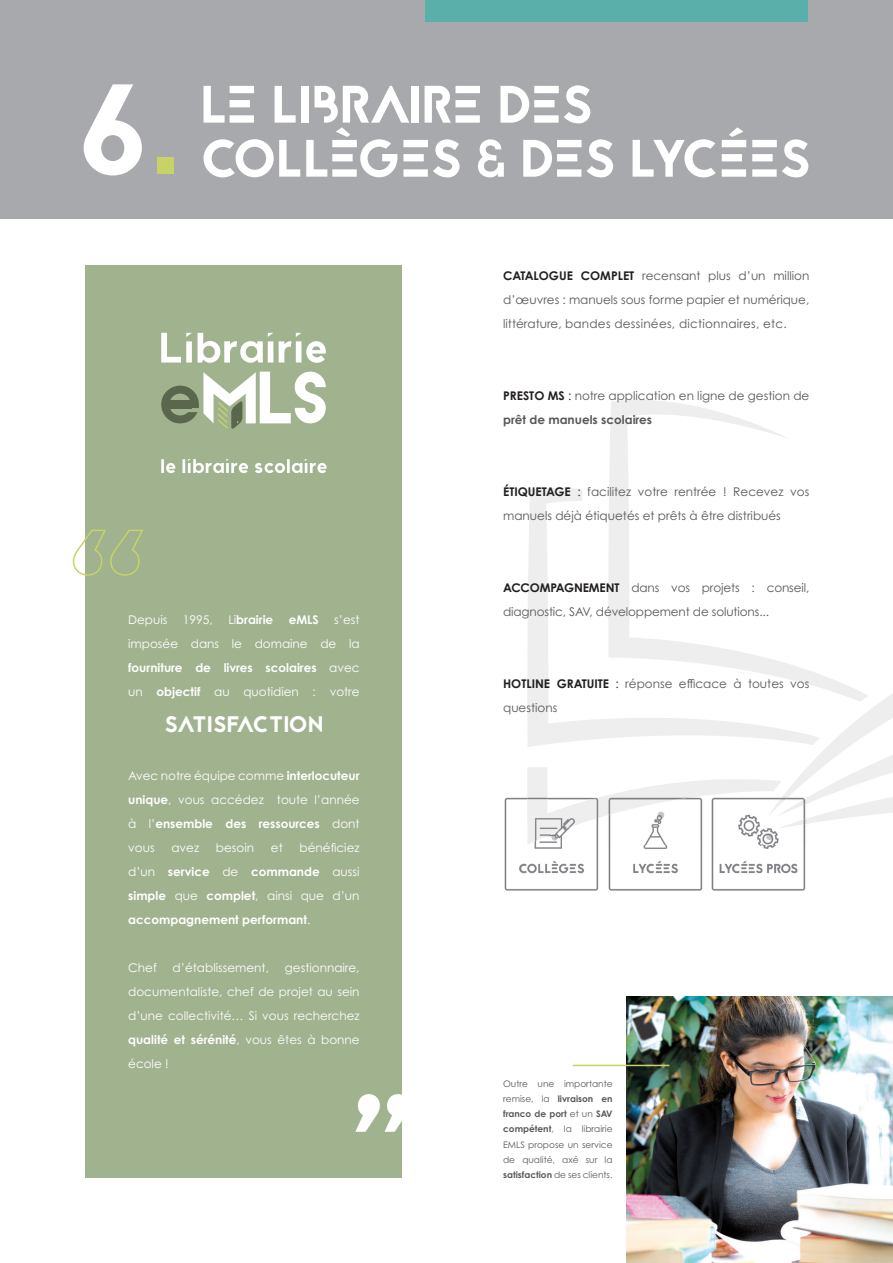
<style>
.page{position:relative;width:893px;height:1263px;background:#fff}
.page>*{position:absolute;margin:0;border:0;box-sizing:border-box;transform-origin:0 0}
.t1{font:127.5px "Jaapokkisubtract";color:#fff}
.t2{font:52.5px "Jaapokkisubtract";letter-spacing:-.015em;color:#fff}
.t3{font:22.5px "Jaapokkisubtract";letter-spacing:.01em;color:#fff}
.t4{font:12px/24px "Century Gothic Pro";color:#57585a}
.t5{font:12px/24px "Century Gothic Pro";color:#fff;text-align:justify}
.t6{font:700 12px/24px "Century Gothic Pro";color:#fff;text-align:justify}
.t7{font:9px/15px "Century Gothic Pro";color:#57585a;text-align:justify}
.s1{color:#c7d367}
.s2{font-weight:700;color:#231f20}
.s3{color:#231f20}
.s4{font-weight:700}
.s5{font-weight:400}
</style>
<div class="page">
<svg style="left:527px;top:488px;width:55px;height:204px"></svg>
<svg style="left:608px;top:400px;width:252px;height:292px"></svg>
<svg style="left:527px;top:692px;width:366px;height:131px"></svg>
<div style="left:86px;top:266px;width:316px;height:912px;background:#a0b28e"></div>
<img style="left:626px;top:997px;width:267px;height:266px">
<hr style="left:573px;top:1065px;width:96px;height:1px;background:#c7d367">
<img style="left:504px;top:797px;width:95px;height:94px">
<img style="left:527px;top:795px;width:76px;height:50px">
<img style="left:606px;top:795px;width:100px;height:96px">
<img style="left:606px;top:795px;width:99px;height:20px">
<img style="left:710px;top:795px;width:99px;height:96px">
<img style="left:777px;top:818px;width:32px;height:11px">
<img style="left:790px;top:796px;width:19px;height:20px">
<img style="left:768px;top:795px;width:22px;height:21px">
<svg style="left:355px;top:1094px;width:47px;height:38px"></svg>
<svg style="left:72px;top:528px;width:71px;height:48px"></svg>
<div style="left:0;top:0;width:893px;height:219px;background:#a8a9ad"></div>
<div style="left:425px;top:0;width:383px;height:21px;background:#5bafab"></div>
<svg style="left:161px;top:372px;width:165px;height:57px"></svg>
<svg style="left:161px;top:459px;width:14px;height:14px"></svg>
<svg style="left:182px;top:459px;width:66px;height:14px"></svg>
<svg style="left:255px;top:459px;width:72px;height:14px"></svg>
<svg style="left:198px;top:333px;width:75px;height:30px"></svg>
<svg style="left:279px;top:333px;width:47px;height:30px"></svg>
<svg style="left:161px;top:333px;width:31px;height:29px"></svg>
<div style="left:170px;top:400px;width:22px;height:8px;background:#5a674c"></div>
<h1 class="t1" style="left:77px;top:41px;width:104px">6<span class="s1">.</span></h1>
<h2 class="t2" style="left:200px;top:68px;width:394px">LE LIBRAIRE DES</h2>
<h2 class="t2" style="left:200px;top:122px;width:612px">COLLÈGES &amp; DES LYCÉES</h2>
<p class="t4" style="left:503px;top:263px;width:308px;text-align:justify"><span class="s2">CATALOGUE COMPLET</span> recensant plus d’un million d’oeuvres : manuels sous forme papier et numérique, littérature, bandes dessinées, dictionnaires, etc.</p>
<p class="t4" style="left:503px;top:383px;width:308px"><span class="s2">PRESTO MS</span> <span class="s3">:</span> notre application en ligne de gestion de <span class="s4">prêt de manuels scolaires</span></p>
<p class="t4" style="left:503px;top:479px;width:308px"><span class="s2">ÉTIQUETAGE</span> <span class="s3">:</span> facilitez votre rentrée ! Recevez vos manuels déjà étiquetés et prêts à être distribués</p>
<p class="t5" style="left:128px;top:607px;width:41px">Depuis</p>
<p class="t5" style="left:183px;top:607px;width:31px">1995,</p>
<p class="t6" style="left:228px;top:607px;width:46px"><span class="s5">Li</span>brairie</p>
<p class="t6" style="left:289px;top:607px;width:31px">eMLS</p>
<p class="t5" style="left:128px;top:607px;width:233px;text-indent:206px">s’est imposée dans le domaine de la <span class="s4">fourniture de livres scolaires</span> avec un <span class="s4">objectif</span> au quotidien : votre</p>
<h3 class="t3" style="left:164px;top:708px;width:161px">SATISFACTION</h3>
<p class="t5" style="left:128px;top:763px;width:233px">Avec notre équipe comme <span class="s4">interlocuteur unique</span>, vous accédez toute l’année à l’<span class="s4">ensemble des ressources</span> dont vous</p>
<p class="t6" style="left:128px;top:835px;width:233px;text-indent:171px"><span class="s5">bénéficiez d’un</span> service <span class="s5">de</span> commande <span class="s5">aussi </span>simple <span class="s5">que</span> complet<span class="s5">, ainsi que d’un </span>accompagnement performant<span class="s5">.</span></p>
<p class="t5" style="left:128px;top:955px;width:30px">Chef</p>
<p class="t5" style="left:173px;top:955px;width:98px">d’établissement,</p>
<p class="t5" style="left:171px;top:835px;width:29px">avez</p>
<p class="t5" style="left:216px;top:835px;width:40px">besoin</p>
<p class="t5" style="left:271px;top:835px;width:13px">et</p>
<p class="t5" style="left:128px;top:955px;width:233px;text-indent:157px">gestionnaire, documentaliste, chef de projet au sein d’une collectivité… Si vous recherchez <span class="s4">qualité et sérénité</span>, vous êtes à bonne école !</p>
<p class="t4" style="left:503px;top:575px;width:308px"><span class="s2">ACCOMPAGNEMENT</span> dans vos projets : conseil, diagnostic, SAV, développement de solutions...</p>
<p class="t4" style="left:503px;top:671px;width:308px"><span class="s2">HOTLINE GRATUITE</span> <span class="s3">:</span> réponse efficace à toutes vos questions</p>
<p class="t7" style="left:503px;top:1077px;width:111px">Outre une importante remise, la <span class="s4">livraison en franco de port</span> et un <span class="s4">SAV compétent</span>, la librairie EMLS propose un service de qualité, axé sur la <span class="s4">satisfaction</span> de ses clients.</p>
</div>
